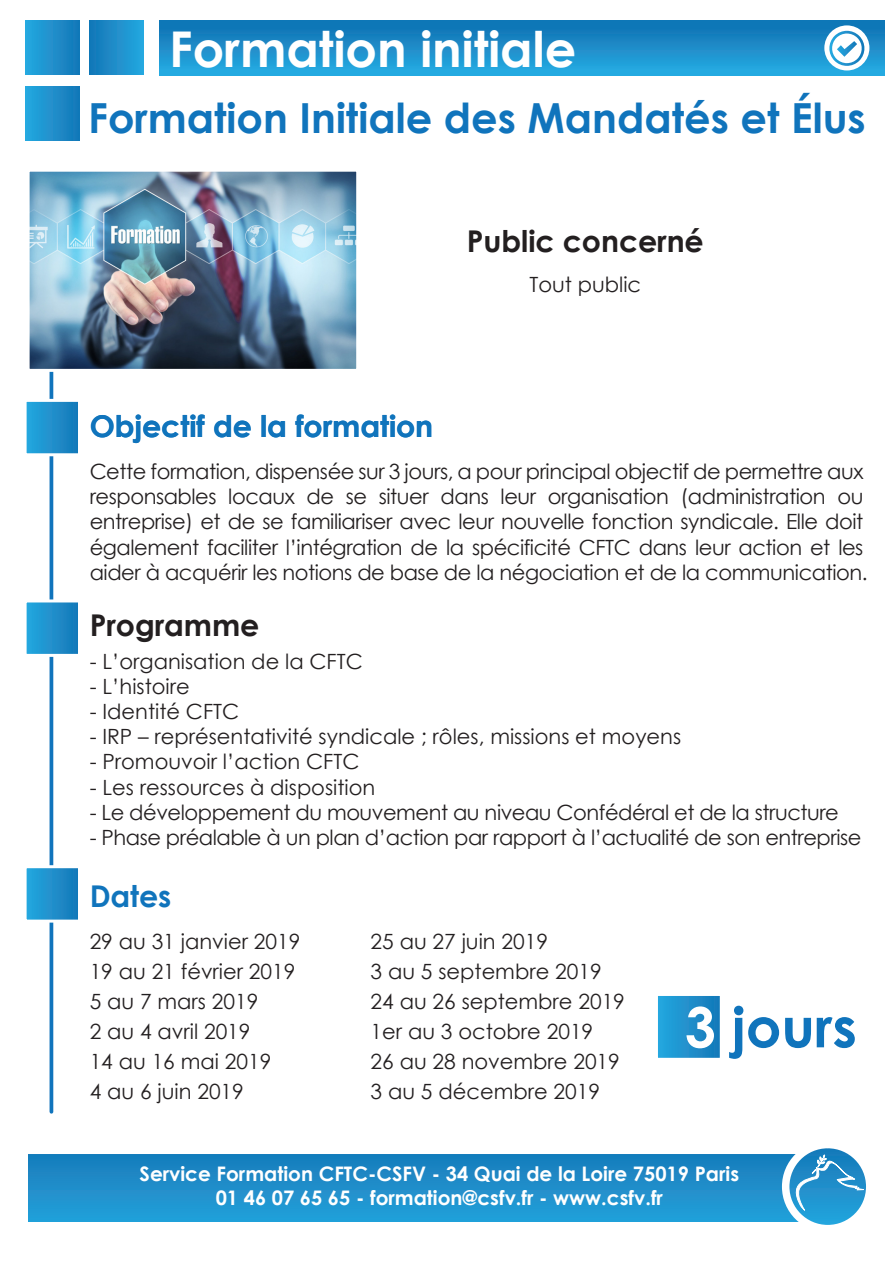
<style>
.page{position:relative;width:893px;height:1263px;background:#fff}
.page>*{position:absolute;margin:0;border:0;box-sizing:border-box;transform-origin:0 0}
.t1{font:700 55.5px "Century Gothic";color:#1074bc}
.t2{font:700 49.35px "Century Gothic";color:#fff}
.t3{font:700 41.4px "Century Gothic";color:#1074bc}
.t4{font:700 30px "Century Gothic";letter-spacing:-.005em;color:#1074bc}
.t5{font:700 30px "Century Gothic";letter-spacing:-.005em;color:#231f20}
.t6{font:21px/25.2px "Century Gothic";letter-spacing:-.02em;color:#231f20}
.t7{font:21px/30px "Century Gothic";color:#231f20}
.t8{font:700 20.1px/24px "Century Gothic";color:#fff;text-align:center}
.s1{color:#fff}
</style>
<div class="page">
<div style="left:28px;top:1155px;width:802px;height:66px;background:linear-gradient(to bottom,#187cbc,#24a0d9)"></div>
<svg style="left:786px;top:1144px;width:84px;height:85px"></svg>
<div style="left:782px;top:1141px;width:91px;height:91px;border:8px solid #fff;border-radius:50%"></div>
<svg style="left:793px;top:1154px;width:71px;height:58px;background:#44a0d2"></svg>
<hr style="left:50px;top:369px;width:3px;height:743px;background:#1074bc">
<svg style="left:28px;top:403px;width:49px;height:49px;background:#1d8fcb"></svg>
<div style="left:24px;top:399px;width:57px;height:57px;border:3px solid #fff"></div>
<svg style="left:28px;top:603px;width:49px;height:50px;background:#1d8fcb"></svg>
<div style="left:24px;top:599px;width:57px;height:58px;border:3px solid #fff"></div>
<svg style="left:659px;top:997px;width:59px;height:59px;background:#1d8fcb"></svg>
<div style="left:654px;top:992px;width:69px;height:69px;border:4px solid #fff"></div>
<svg style="left:28px;top:869px;width:49px;height:50px;background:#1d8fcb"></svg>
<div style="left:24px;top:865px;width:57px;height:58px;border:3px solid #fff"></div>
<img style="left:31px;top:173px;width:324px;height:195px">
<div style="left:27px;top:169px;width:332px;height:203px;border:3px solid #fff"></div>
<div style="left:25px;top:20px;width:55px;height:55px;background:linear-gradient(to right,#26a9e0,#1576b7)"></div>
<div style="left:25px;top:86px;width:55px;height:55px;background:linear-gradient(to right,#26a9e0,#1576b7)"></div>
<div style="left:89px;top:20px;width:55px;height:55px;background:linear-gradient(to right,#1576b6,#26a8e0)"></div>
<div style="left:159px;top:20px;width:725px;height:55px;background:linear-gradient(to bottom,#0d6fb1,#29ace3)"></div>
<svg style="left:824px;top:25px;width:45px;height:45px"></svg>
<svg style="left:828px;top:31px;width:38px;height:35px"></svg>
<h2 class="t2" style="left:169px;top:12px;width:409px">Formation initiale</h2>
<h3 class="t3" style="left:88px;top:86px;width:779px">Formation Initiale des Mandatés et Élus</h3>
<h3 class="t5" style="left:467px;top:218px;width:238px">Public concerné</h3>
<h3 class="t4" style="left:90px;top:404px;width:345px">Objectif de la formation</h3>
<p class="t7" style="left:529px;top:269px;width:113px">Tout public</p>
<p class="t6" style="left:90px;top:459px;width:779px">Cette formation, dispensée sur 3 jours, a pour principal objectif de permettre aux responsables locaux de se situer dans leur organisation (administration ou entreprise) et de se familiariser avec leur nouvelle fonction syndicale. Elle doit également faciliter l’intégration de la spécificité CFTC dans leur action et les aider à acquérir les notions de base de la négociation et de la communication.</p>
<h3 class="t5" style="left:90px;top:602px;width:171px">Programme</h3>
<p class="t7" style="left:90px;top:646px;width:275px">- L’organisation de la CFTC</p>
<p class="t7" style="left:90px;top:671px;width:102px">- L’histoire</p>
<p class="t7" style="left:90px;top:696px;width:151px">- Identité CFTC</p>
<p class="t7" style="left:90px;top:721px;width:593px">- IRP – représentativité syndicale ; rôles, missions et moyens</p>
<p class="t7" style="left:90px;top:746px;width:271px">- Promouvoir l’action CFTC</p>
<p class="t7" style="left:90px;top:772px;width:287px">- Les ressources à disposition</p>
<p class="t6" style="left:90px;top:799px;width:751px">- Le développement du mouvement au niveau Confédéral et de la structure</p>
<p class="t6" style="left:90px;top:824px;width:773px">- Phase préalable à un plan d’action par rapport à l’actualité de son entreprise</p>
<h3 class="t4" style="left:90px;top:874px;width:83px">Dates</h3>
<p class="t7" style="left:90px;top:926px;width:212px">29 au 31 janvier 2019<br>19 au 21 février 2019<br>5 au 7 mars 2019<br>2 au 4 avril 2019<br>14 au 16 mai 2019<br>4 au 6 juin 2019</p>
<p class="t7" style="left:371px;top:926px;width:256px">25 au 27 juin 2019<br>3 au 5 septembre 2019<br>24 au 26 septembre 2019<br>1er au 3 octobre 2019<br>26 au 28 novembre 2019<br>3 au 5 décembre 2019</p>
<h1 class="t1" style="left:685px;top:985px;width:174px"><span class="s1">3</span> jours</h1>
<p class="t8" style="left:140px;top:1161px;width:601px">Service Formation CFTC-CSFV - 34 Quai de la Loire 75019 Paris<br>01 46 07 65 65 - formation@csfv.fr - www.csfv.fr</p>
</div>
